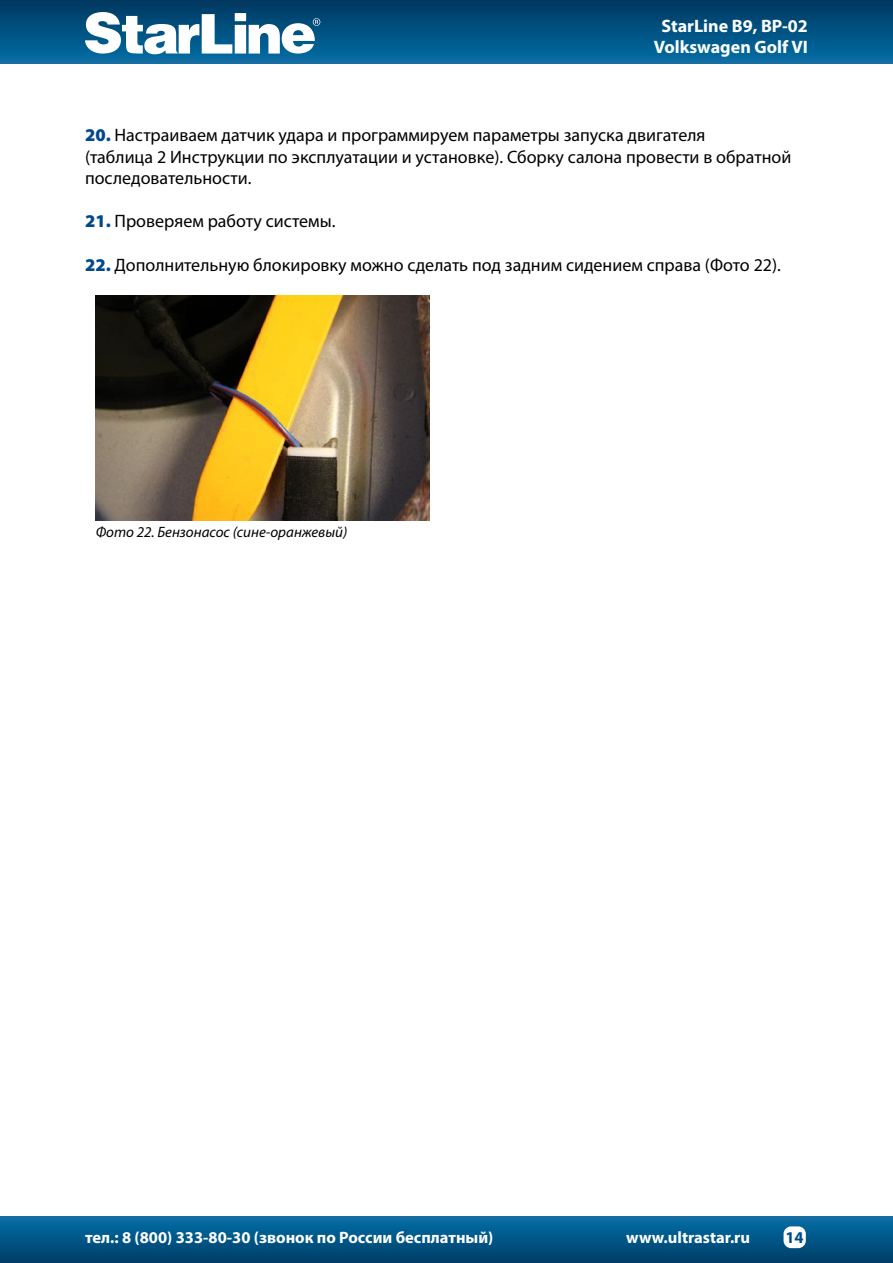
<style>
.page{position:relative;width:893px;height:1263px;background:#fff}
.page>*{position:absolute;margin:0;border:0;box-sizing:border-box;transform-origin:0 0}
.t1{font:18px/21.6px "Myriad Pro";color:#000}
.t2{font:700 18px/21.6px "Myriad Pro";color:#fff;text-align:center}
.t3{font:700 16.5px "Myriad Pro";color:#fff}
.t4{font:700 16.5px "Myriad Pro";color:#00498c}
.t5{font:italic 15px "Myriad Pro";color:#000}
.s1{font-weight:900;color:#00498c}
</style>
<div class="page">
<div style="left:0;top:0;width:893px;height:64px;background:linear-gradient(to bottom,#00375f,#066ea4)"></div>
<div style="left:0;top:1216px;width:893px;height:47px;background:linear-gradient(to bottom,#076fa7,#003d67)"></div>
<svg style="left:85px;top:12px;width:235px;height:42px"></svg>
<div style="left:783px;top:1226px;width:23px;height:22px;background:#fff;border-radius:8px"></div>
<img style="left:96px;top:296px;width:334px;height:225px">
<p class="t2" style="left:654px;top:14px;width:156px">StarLine B9, BP-02<br>Volkswagen Golf VI</p>
<p class="t1" style="left:85px;top:124px;width:708px"><span class="s1">20.</span> Настраиваем датчик удара и программируем параметры запуска двигателя<br>(таблица 2 Инструкции по эксплуатации и установке). Сборку салона провести в обратной последовательности.</p>
<p class="t1" style="left:85px;top:210px;width:252px"><span class="s1">21.</span> Проверяем работу системы.</p>
<p class="t1" style="left:85px;top:254px;width:697px"><span class="s1">22.</span> Дополнительную блокировку можно сделать под задним сидением справа (Фото 22).</p>
<p class="t5" style="left:96px;top:523px;width:253px">Фото 22. Бензонасос (сине-оранжевый)</p>
<p class="t3" style="left:85px;top:1227px;width:410px">тел.: 8 (800) 333-80-30 (звонок по России бесплатный)</p>
<p class="t3" style="left:626px;top:1227px;width:125px">www.ultrastar.ru</p>
<p class="t4" style="left:785px;top:1226px;width:20px">14</p>
</div>
